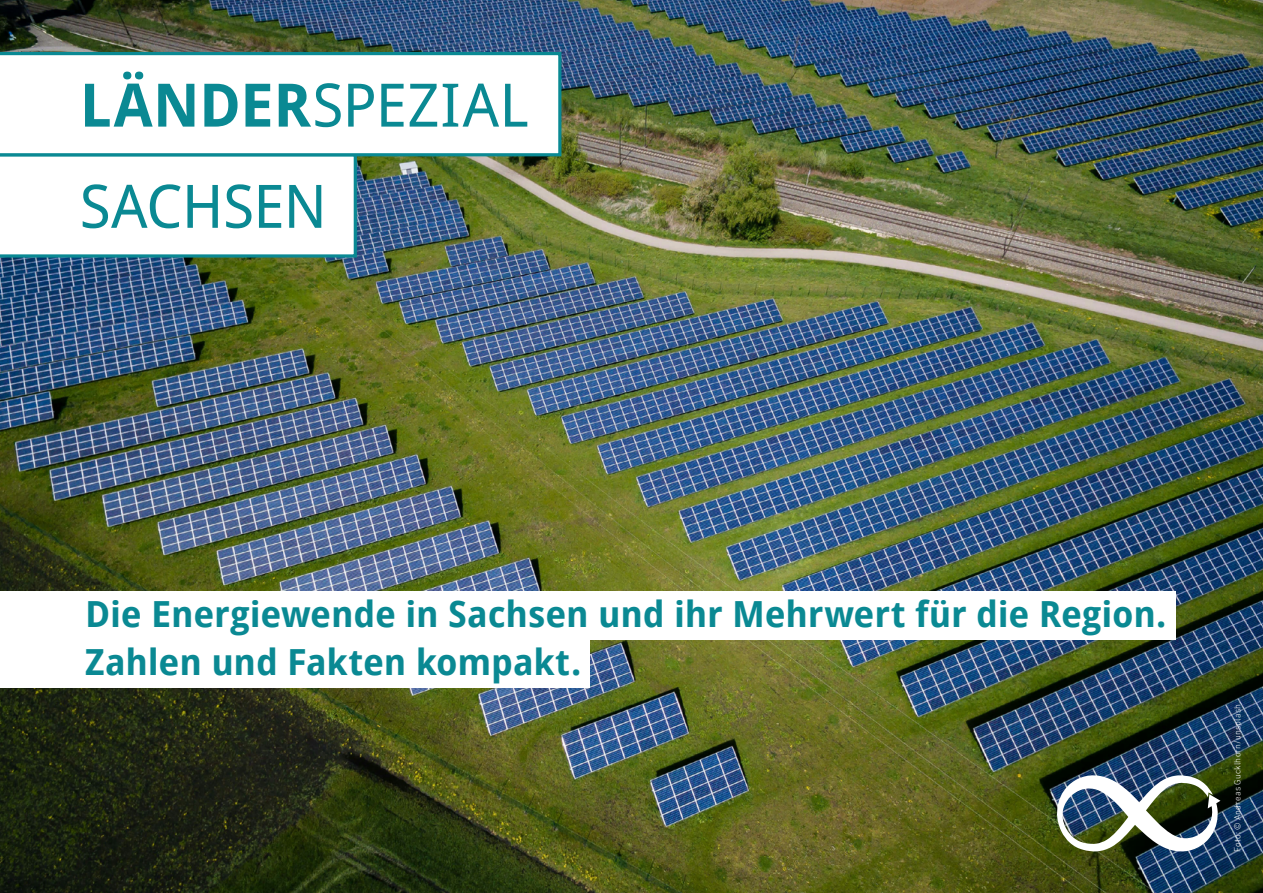
<style>
.page{position:relative;width:1263px;height:893px;background:#fff}
.page>*{position:absolute;margin:0;border:0;box-sizing:border-box;transform-origin:0 0}
.t1{font:60px "Droid Sans";letter-spacing:-.01em;color:#0a8993}
.t2{font:700 36px/48px "Droid Sans";letter-spacing:-.005em;color:#0a8993}
.t3{font:300 9px "DIN Next LT Pro";letter-spacing:.02em;color:#fff}
.s1{font-weight:700}
</style>
<div class="page">
<img style="left:0;top:0;width:1263px;height:893px">
<div style="left:0;top:591px;width:1175px;height:49px;background:#fff"></div>
<div style="left:0;top:639px;width:590px;height:49px;background:#fff"></div>
<svg style="left:0;top:156px;width:357px;height:102px"></svg>
<svg style="left:0;top:52px;width:561px;height:104px"></svg>
<img style="left:1057px;top:775px;width:163px;height:77px">
<h1 class="t1" style="left:80px;top:64px;width:451px"><span class="s1">LÄNDER</span>SPEZIAL</h1>
<h1 class="t1" style="left:80px;top:165px;width:249px">SACHSEN</h1>
<p class="t2" style="left:85px;top:589px;width:1083px">Die Energiewende in Sachsen und ihr Mehrwert für die Region.<br>Zahlen und Fakten kompakt.</p>
<p class="t3" style="left:1232px;top:852px;width:150px;rotate:-90deg">Foto: © Andreas Gucklhorn/unsplash</p>
</div>
